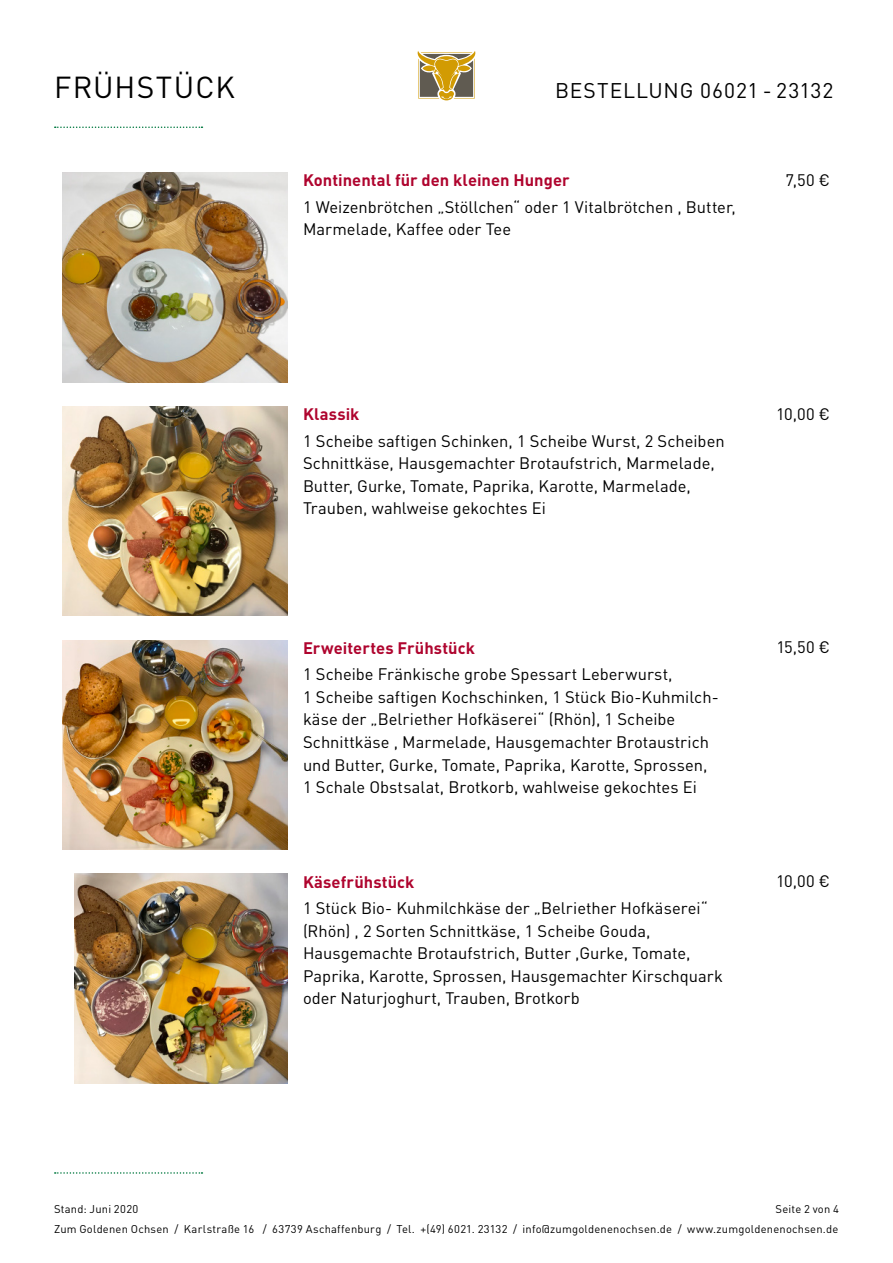
<style>
.page{position:relative;width:893px;height:1263px;background:#fff}
.page>*{position:absolute;margin:0;border:0;box-sizing:border-box;transform-origin:0 0}
.t1{font:30px "DIN";letter-spacing:.035em;color:#000}
.t2{font:21px "DIN";letter-spacing:.045em;color:#000}
.t3{font:16.5px/22.5px "DIN";color:#000}
.t4{font:700 16.5px "DIN";letter-spacing:.005em;color:#af042e}
.t5{font:11.25px/20.2px "DINOT";letter-spacing:.02em;color:#000;text-align:right}
</style>
<div class="page">
<svg style="left:418px;top:51px;width:57px;height:49px;background:#b49d60"></svg>
<svg style="left:55px;top:126px;width:147px;height:2px"></svg>
<svg style="left:55px;top:1172px;width:147px;height:2px"></svg>
<img style="left:62px;top:172px;width:225px;height:210px">
<img style="left:62px;top:406px;width:225px;height:210px">
<img style="left:62px;top:640px;width:225px;height:210px">
<img style="left:74px;top:874px;width:213px;height:210px">
<h1 class="t1" style="left:54px;top:68px;width:182px">FRÜHSTÜCK</h1>
<p class="t2" style="left:555px;top:77px;width:280px">BESTELLUNG 06021 - 23132</p>
<p class="t4" style="left:303px;top:169px;width:268px">Kontinental für den kleinen Hunger</p>
<p class="t3" style="left:303px;top:195px;width:434px">1 Weizenbrötchen „Stöllchen“ oder 1 Vitalbrötchen , Butter,<br>Marmelade, Kaffee oder Tee</p>
<p class="t3" style="left:785px;top:168px;width:46px">7,50 €</p>
<p class="t4" style="left:303px;top:403px;width:58px">Klassik</p>
<p class="t3" style="left:303px;top:429px;width:423px">1 Scheibe saftigen Schinken, 1 Scheibe Wurst, 2 Scheiben Schnittkäse, Hausgemachter Brotaufstrich, Marmelade, Butter, Gurke, Tomate, Paprika, Karotte, Marmelade, Trauben, wahlweise gekochtes Ei</p>
<p class="t4" style="left:303px;top:637px;width:173px">Erweitertes Frühstück</p>
<p class="t3" style="left:303px;top:663px;width:417px">1 Scheibe Fränkische grobe Spessart Leberwurst,<br>1 Scheibe saftigen Kochschinken, 1 Stück Bio-Kuhmilch&shy;käse der „Belriether Hofkäserei“ (Rhön), 1 Scheibe Schnittkäse , Marmelade, Hausgemachter Brotaustrich und Butter, Gurke, Tomate, Paprika, Karotte, Sprossen, 1 Schale Obstsalat, Brotkorb, wahlweise gekochtes Ei</p>
<p class="t4" style="left:303px;top:871px;width:113px">Käsefrühstück</p>
<p class="t3" style="left:303px;top:897px;width:421px">1 Stück Bio- Kuhmilchkäse der „Belriether Hofkäserei“ (Rhön) , 2 Sorten Schnittkäse, 1 Scheibe Gouda, Hausgemachte Brotaufstrich, Butter ,Gurke, Tomate, Paprika, Karotte, Sprossen, Hausgemachter Kirschquark oder Naturjoghurt, Trauben, Brotkorb</p>
<p class="t3" style="left:776px;top:402px;width:55px">10,00 €</p>
<p class="t3" style="left:776px;top:636px;width:55px">15,50 €</p>
<p class="t3" style="left:776px;top:870px;width:55px">10,00 €</p>
<p class="t5" style="left:54px;top:1198px;width:86px">Stand: Juni 2020</p>
<p class="t5" style="left:54px;top:1198px;width:786px">Seite 2 von 4<br>Zum Goldenen Ochsen / Karlstraße 16 / 63739 Aschaffenburg / Tel. +(49) 6021. 23132 / info@zumgoldenenochsen.de / www.zumgoldenenochsen.de</p>
</div>
